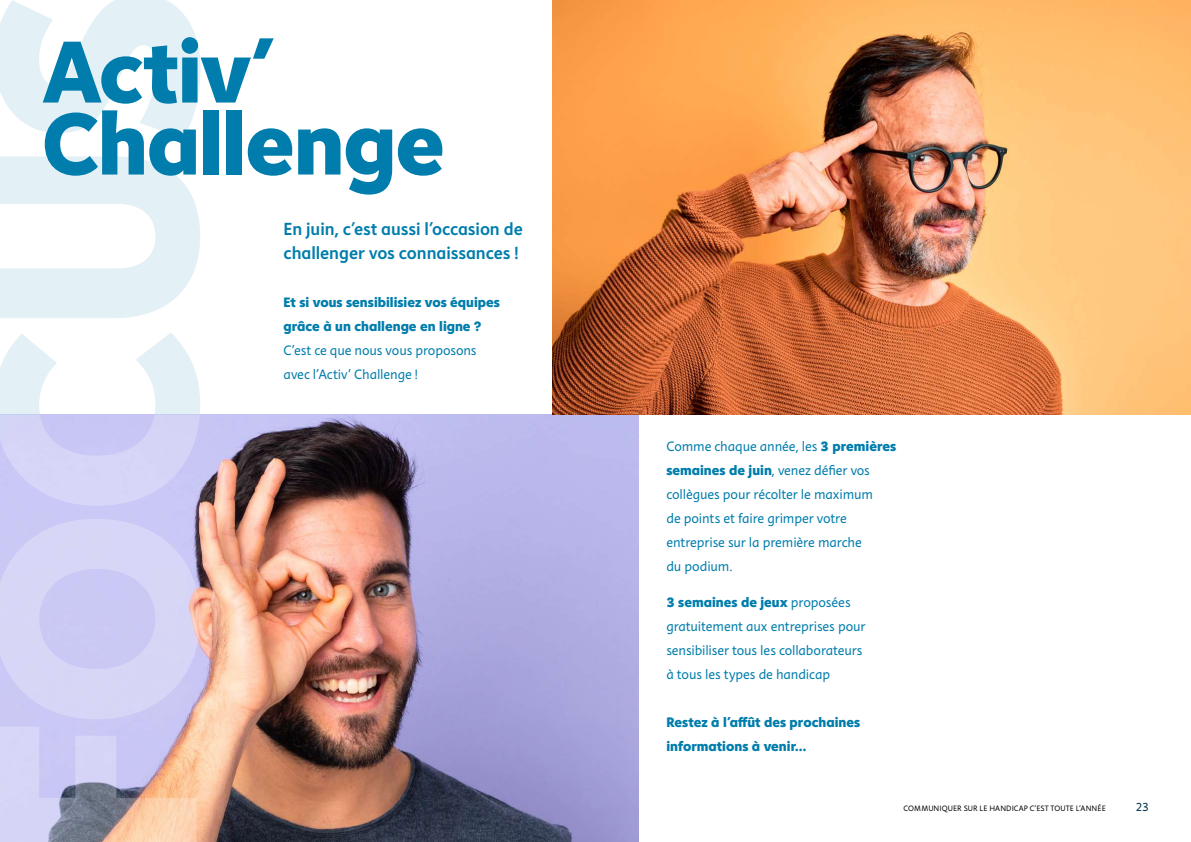
<style>
.page{position:relative;width:1191px;height:842px;background:#fff}
.page>*{position:absolute;margin:0;border:0;box-sizing:border-box;transform-origin:0 0}
.t1{font:800 90px/72px "Instant 5";letter-spacing:-.015em;color:#007dac}
.t2{font:18px/24px "Instant 4 Slow";letter-spacing:-.005em;color:#007dac}
.t3{font:14px/24px "Instant 3";letter-spacing:-.005em;color:#007dac}
.t4{font:800 14px/24px "Instant 5";color:#007dac}
.t5{font:12px "Instant 3";color:#00344d}
.t6{font:8px "Instant 3";letter-spacing:.01em;color:#000}
.s1{font-family:"Instant 5";font-weight:800}
.s2{font-family:"Instant 3";font-weight:400}
</style>
<div class="page">
<img style="left:200px;top:415px;width:438px;height:427px">
<img style="left:553px;top:0;width:638px;height:415px">
<svg style="left:0;top:0;width:200px;height:414px;fill:#e3f0f5"></svg>
<svg style="left:0;top:414px;width:200px;height:428px;background:#cec9e9"></svg>
<h1 class="t1" style="left:43px;top:34px;width:404px">Activ’<br>Challenge</h1>
<p class="t2" style="left:283px;top:216px;width:241px">En juin, c’est aussi l’occasion de challenger vos connaissances !</p>
<p class="t4" style="left:283px;top:289px;width:218px">Et si vous sensibilisiez vos équipes grâce à un challenge en ligne ?</p>
<p class="t3" style="left:283px;top:338px;width:194px">C’est ce que nous vous proposons avec l’Activ’ Challenge !</p>
<p class="t3" style="left:666px;top:435px;width:231px">Comme chaque année, les <span class="s1">3 premières semaines de juin</span>, venez défier vos collègues pour récolter le maximum<br>de points et faire grimper votre entreprise sur la première marche<br>du podium.</p>
<p class="t4" style="left:666px;top:590px;width:186px">3 semaines de jeux <span class="s2">proposées</span></p>
<p class="t3" style="left:666px;top:615px;width:201px">gratuitement aux entreprises pour sensibiliser tous les collaborateurs à tous les types de handicap</p>
<p class="t4" style="left:666px;top:710px;width:195px">Restez à l'affût des prochaines informations à venir…</p>
<p class="t6" style="left:903px;top:803px;width:204px">COMMUNIQUER SUR LE HANDICAP C'EST TOUTE L'ANNÉE</p>
<p class="t5" style="left:1136px;top:799px;width:14px">23</p>
</div>
